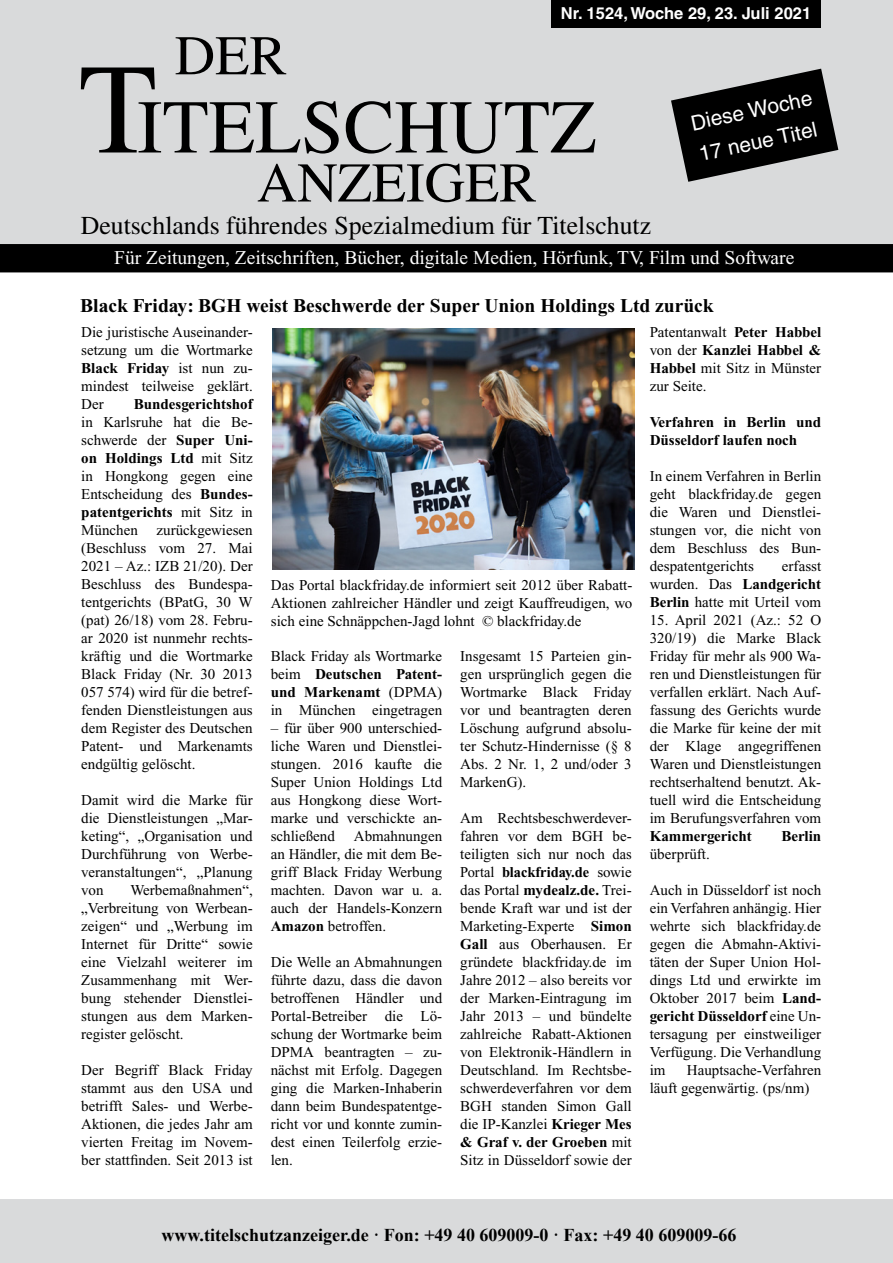
<style>
.page{position:relative;width:893px;height:1263px;background:#fff}
.page>*{position:absolute;margin:0;border:0;box-sizing:border-box;transform-origin:0 0}
.t1{font:75.9px "Times";color:#000}
.t2{font:55.95px "Times";color:#000}
.t3{font:25.8px "Times";color:#000}
.t4{font:21px "Helvetica";color:#fff}
.t5{font:19.5px "Times New Roman";color:#fff}
.R-Überschrift{font:700 19.5px "Times New Roman";color:#000}
.t6{font:700 18px "Times New Roman";color:#000}
.t7{font:700 16.5px "Helvetica";color:#fff}
.R-Fließtext{font:15px/18px "Times New Roman";color:#000;text-align:justify}
.R-Quelle{font:15px/18px "Times New Roman";color:#000;text-align:justify}
.R-Fließtext-2{font:700 15px/18px "Times New Roman";color:#000}
.s1{font-size:128.4px}
.s2{font-weight:700}
</style>
<div class="page">
<div style="left:0;top:0;width:893px;height:253px;background:#d9dadb"></div>
<div style="left:0;top:244px;width:893px;height:28px;background:#000"></div>
<div style="left:551px;top:0;width:269px;height:27px;background:#000"></div>
<svg style="left:671px;top:69px;width:167px;height:113px"></svg>
<div style="left:0;top:1199px;width:893px;height:64px;background:#d9dadb"></div>
<img style="left:273px;top:328px;width:361px;height:242px">
<p class="t7" style="left:561px;top:3px;width:252px">Nr. 1524, Woche 29, 23. Juli 2021</p>
<p class="t2" style="left:175px;top:24px;width:114px">DER</p>
<p class="t1" style="left:79px;top:84px;width:519px"><span class="s1">T</span>ITELSCHUTZ</p>
<p class="t2" style="left:257px;top:151px;width:281px">ANZEIGER</p>
<p class="t3" style="left:81px;top:211px;width:572px">Deutschlands führendes Spezialmedium für Titelschutz</p>
<p class="t5" style="left:114px;top:247px;width:682px">Für Zeitungen, Zeitschriften, Bücher, digitale Medien, Hörfunk, TV, Film und Software</p>
<p class="t4" style="left:689px;top:111px;width:125px;rotate:-12deg">Diese Woche</p>
<p class="t4" style="left:697px;top:142px;width:122px;rotate:-12deg">17 neue Titel</p>
<p class="R-Überschrift" style="left:80px;top:294px;width:635px">Black Friday: BGH weist Beschwerde der Super Union Holdings Ltd zurück</p>
<p class="R-Fließtext" style="left:81px;top:323px;width:173px">Die juristische Auseinander&shy;setzung um die Wortmarke <span class="s2">Black Friday</span> ist nun zu&shy;mindest teilweise geklärt.<br>Der</p>
<p class="R-Fließtext" style="left:650px;top:323px;width:173px">Patentanwalt <span class="s2">Peter Habbel </span>von der <span class="s2">Kanzlei Habbel &amp; Habbel</span> mit Sitz in Münster zur Seite.</p>
<p class="R-Fließtext-2" style="left:650px;top:413px;width:173px">Verfahren in Berlin und<br>Düsseldorf laufen noch</p>
<p class="R-Fließtext" style="left:650px;top:467px;width:173px">In einem Verfahren in Berlin geht blackfriday.de gegen die Waren und Dienstlei&shy;stungen vor, die nicht von dem Beschluss des Bun&shy;despatentgerichts</p>
<p class="R-Fließtext" style="left:81px;top:395px;width:173px;text-indent:53px"><span class="s2">Bundesgerichtshof </span>in Karlsruhe hat die Be&shy;schwerde der <span class="s2">Super Uni&shy;on Holdings Ltd</span> mit Sitz in Hongkong gegen eine Entscheidung des <span class="s2">Bundes&shy;patentgerichts</span> mit Sitz in München zurückgewiesen (Beschluss vom 27. Mai 2021 – Az.: IZB 21/20). Der Beschluss des Bundespa&shy;tentgerichts (BPatG, 30 W (pat) 26/18) vom 28. Febru&shy;ar 2020 ist nunmehr rechts&shy;kräftig und die Wortmarke Black Friday (Nr. 30 2013<br>057 574) wird für die betref&shy;fenden Dienstleistungen aus dem Register des Deutschen Patent- und Markenamts endgültig gelöscht.</p>
<p class="R-Fließtext" style="left:81px;top:791px;width:173px">Damit wird die Marke für die Dienstleistungen „Mar&shy;keting“, „Organisation und Durchführung von Werbe&shy;veranstaltungen“, „Planung von</p>
<p class="R-Fließtext" style="left:650px;top:557px;width:173px;text-indent:132px">erfasst wurden. Das <span class="s2">Landgericht Berlin</span> hatte mit Urteil vom</p>
<p class="R-Fließtext" style="left:650px;top:611px;width:173px">15. April 2021 (Az.: 52 O 320/19) die Marke Black Friday für mehr als 900 Wa&shy;ren und Dienstleistungen für verfallen erklärt. Nach Auf&shy;fassung des Gerichts wurde die Marke für keine der mit der Klage angegriffenen Waren und Dienstleistungen rechtserhaltend benutzt. Ak&shy;tuell wird die Entscheidung im Berufungsverfahren vom <span class="s2">Kammergericht</span></p>
<p class="R-Quelle" style="left:271px;top:576px;width:363px">Das Portal blackfriday.de informiert seit 2012 über Rabatt-Aktionen zahlreicher Händler und zeigt Kauffreudigen, wo sich eine Schnäppchen-Jagd lohnt © blackfriday.de</p>
<p class="R-Fließtext" style="left:271px;top:647px;width:173px">Black Friday als Wortmarke beim <span class="s2">Deutschen Patent&shy;und Markenamt</span> (DPMA) in München eingetragen</p>
<p class="R-Fließtext" style="left:271px;top:719px;width:173px">– für über 900 unterschied&shy;liche Waren und Dienstlei&shy;stungen. 2016 kaufte die Super Union Holdings Ltd aus Hongkong diese Wort&shy;marke und verschickte an&shy;schließend</p>
<p class="R-Fließtext" style="left:460px;top:647px;width:173px">Insgesamt 15 Parteien gin&shy;gen ursprünglich gegen die Wortmarke Black Friday vor und beantragten deren Löschung aufgrund absolu&shy;ter Schutz-Hindernisse (§ 8<br>Abs. 2 Nr. 1, 2 und/oder 3<br>MarkenG).</p>
<p class="R-Fließtext" style="left:460px;top:809px;width:173px">Am Rechtsbeschwerdever&shy;fahren vor dem BGH be&shy;teiligten sich nur noch das Portal <span class="s2">blackfriday.de</span> sowie das Portal <span class="s2">mydealz.de.</span> Trei&shy;bende Kraft war und ist der Marketing-Experte <span class="s2">Simon Gall</span> aus Oberhausen. Er gründete blackfriday.de im Jahre 2012 – also bereits vor der Marken-Eintragung im Jahr 2013 – und bündelte zahlreiche Rabatt-Aktionen von Elektronik-Händlern in Deutschland. Im Rechtsbe&shy;schwerdeverfahren vor dem BGH standen Simon Gall die IP-Kanzlei <span class="s2">Krieger Mes &amp; Graf v. der Groeben</span> mit Sitz in Düsseldorf sowie der</p>
<p class="R-Fließtext" style="left:271px;top:827px;width:173px;text-indent:83px">Abmahnungen an Händler, die mit dem Be&shy;griff Black Friday Werbung machten. Davon war u. a. auch der Handels-Konzern <span class="s2">Amazon</span> betroffen.</p>
<p class="R-Fließtext" style="left:271px;top:953px;width:173px">Die Welle an Abmahnungen führte dazu, dass die davon betroffenen Händler und Portal-Betreiber die Lö&shy;schung der Wortmarke beim DPMA beantragten – zu&shy;nächst mit Erfolg. Dagegen ging die Marken-Inhaberin dann beim Bundespatentge&shy;richt vor und konnte zumin&shy;dest einen Teilerfolg erzie&shy;len.</p>
<p class="R-Fließtext-2" style="left:781px;top:827px;width:41px">Berlin</p>
<p class="R-Fließtext" style="left:650px;top:845px;width:62px">überprüft.</p>
<p class="R-Fließtext" style="left:650px;top:881px;width:173px">Auch in Düsseldorf ist noch ein Verfahren anhängig. Hier wehrte sich blackfriday.de gegen die Abmahn-Aktivi&shy;täten der Super Union Hol&shy;dings Ltd und erwirkte im Oktober 2017 beim <span class="s2">Land&shy;gericht Düsseldorf</span> eine Un&shy;tersagung per einstweiliger Verfügung. Die Verhandlung im</p>
<p class="R-Fließtext" style="left:81px;top:881px;width:173px;text-indent:49px">Werbemaßnahmen“, „Verbreitung von Werbean&shy;zeigen“ und „Werbung im Internet für Dritte“ sowie eine Vielzahl weiterer im Zusammenhang mit Wer&shy;bung stehender Dienstlei&shy;stungen aus dem Marken&shy;register gelöscht.</p>
<p class="R-Fließtext" style="left:81px;top:1061px;width:173px">Der Begriff Black Friday stammt aus den USA und betrifft Sales- und Werbe-Aktionen, die jedes Jahr am vierten Freitag im Novem&shy;ber stattfinden. Seit 2013 ist</p>
<p class="R-Fließtext" style="left:650px;top:1061px;width:173px;text-indent:37px">Hauptsache-Verfahren läuft gegenwärtig. (ps/nm)</p>
<p class="t6" style="left:162px;top:1221px;width:576px">www.titelschutzanzeiger.de · Fon: +49 40 609009-0 · Fax: +49 40 609009-66</p>
</div>
